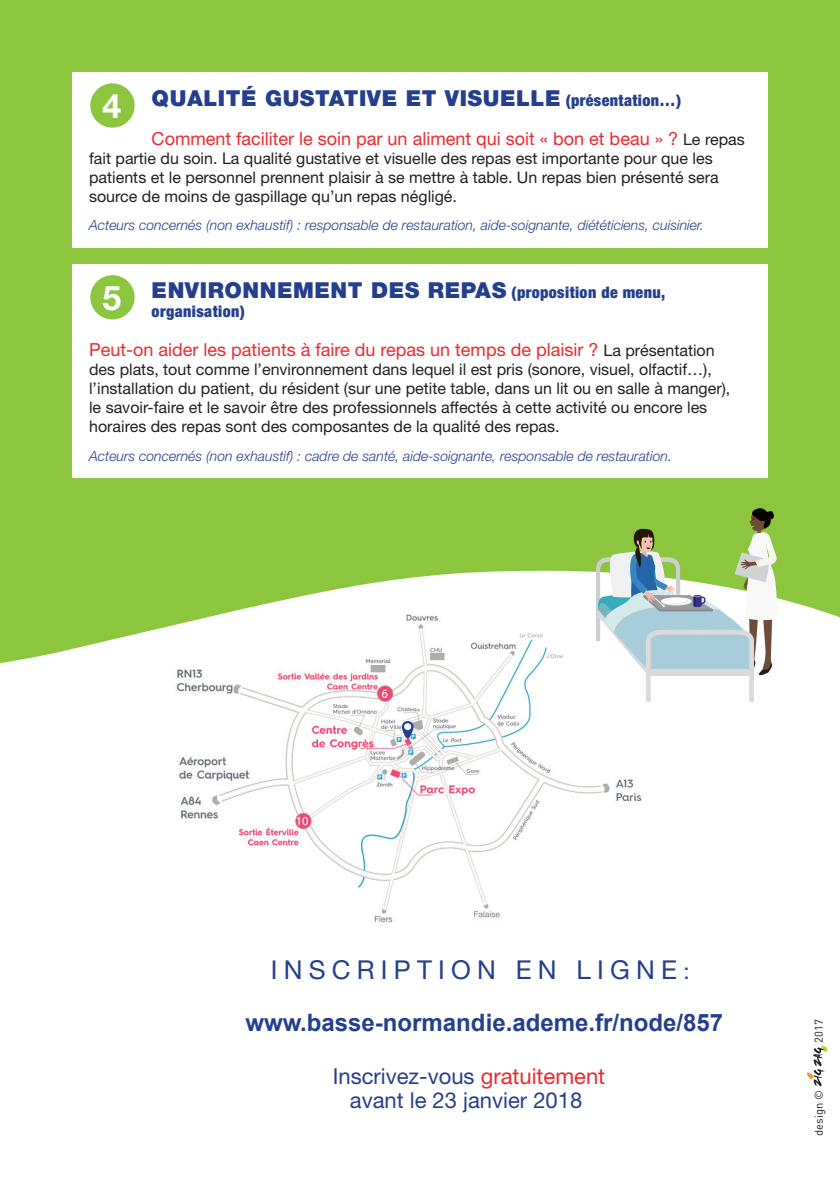
<style>
.page{position:relative;width:840px;height:1191px;background:#fff}
.page>*{position:absolute;margin:0;border:0;box-sizing:border-box;transform-origin:0 0}
.t1{font:700 33.8px "Helvetica Neue";color:#fff}
.t2{font:26px "Helvetica Neue";letter-spacing:.24em;color:#253f8e}
.t3{font:700 24px "Arial";color:#253f8e}
.t4{font:900 22px "Helvetica Neue";letter-spacing:.025em;color:#253f8e}
.t5{font:22px/24px "Helvetica Neue";color:#253f8e;text-align:center}
.t6{font:18px "Helvetica Neue";color:#ec2a2d}
.t7{font:16px/19.2px "Helvetica Neue";color:#231f20}
.t8{font:900 condensed 16px "Helvetica Neue";letter-spacing:.025em;color:#253f8e}
.t9{font:italic 300 14px "Helvetica Neue";color:#253f8e}
.t10{font:11.2px "DIN";color:#231f20}
.s1{font-stretch:condensed;font-size:16px}
.s2{font-size:16px;color:#231f20}
.s3{font-size:22px}
.s4{color:#ec2a2d}
</style>
<div class="page">
<div style="left:0;top:0;width:839px;height:762px;background:#8bc63e"></div>
<svg style="left:0;top:571px;width:839px;height:191px;fill:#fff"></svg>
<svg style="left:807px;top:1045px;width:21px;height:42px"></svg>
<div style="left:72px;top:72px;width:695px;height:175px;background:#fff"></div>
<div style="left:72px;top:264px;width:695px;height:213px;background:#fff"></div>
<div style="left:90px;top:83px;width:44px;height:45px;background:#8bc63e;border-radius:50%"></div>
<div style="left:90px;top:275px;width:44px;height:44px;background:#8bc63e;border-radius:50%"></div>
<img style="left:169px;top:600px;width:473px;height:323px">
<svg style="left:595px;top:508px;width:182px;height:194px"></svg>
<svg style="left:401px;top:721px;width:12px;height:17px"></svg>
<div style="left:404px;top:723px;width:7px;height:7px;background:#fff;border-radius:50%"></div>
<h3 class="t4" style="left:151px;top:85px;width:530px">QUALITÉ GUSTATIVE ET VISUELLE <span class="s1">(présentation…)</span></h3>
<p class="t6" style="left:151px;top:127px;width:594px">Comment faciliter le soin par un aliment qui soit « bon et beau » ? <span class="s2">Le repas</span></p>
<p class="t7" style="left:89px;top:148px;width:630px">fait partie du soin. La qualité gustative et visuelle des repas est importante pour que les patients et le personnel prennent plaisir à se mettre à table. Un repas bien présenté sera source de moins de gaspillage qu’un repas négligé.</p>
<p class="t9" style="left:89px;top:217px;width:616px">Acteurs concernés (non exhaustif) : responsable de restauration, aide-soignante, diététiciens, cuisinier.</p>
<h1 class="t1" style="left:103px;top:85px;width:20px">4</h1>
<h3 class="t4" style="left:151px;top:277px;width:515px">ENVIRONNEMENT DES REPAS <span class="s1">(proposition de menu,</span></h3>
<p class="t8" style="left:151px;top:301px;width:95px">organisation)</p>
<p class="t6" style="left:89px;top:338px;width:626px">Peut-on aider les patients à faire du repas un temps de plaisir ? <span class="s2">La présentation</span></p>
<p class="t7" style="left:89px;top:359px;width:642px">des plats, tout comme l’environnement dans lequel il est pris (sonore, visuel, olfactif…), l’installation du patient, du résident (sur une petite table, dans un lit ou en salle à manger), le savoir-faire et le savoir être des professionnels affectés à cette activité ou encore les horaires des repas sont des composantes de la qualité des repas.</p>
<p class="t9" style="left:89px;top:447px;width:584px">Acteurs concernés (non exhaustif) : cadre de santé, aide-soignante, responsable de restauration.</p>
<h1 class="t1" style="left:103px;top:277px;width:20px">5</h1>
<h2 class="t2" style="left:270px;top:954px;width:420px">INSCRIPTION EN LIGNE<span class="s3">:</span></h2>
<h3 class="t3" style="left:245px;top:1006px;width:479px">www.basse-normandie.ademe.fr/node/857</h3>
<h3 class="t5" style="left:332px;top:1063px;width:274px">Inscrivez-vous <span class="s4">gratuitement </span>avant le 23 janvier 2018</h3>
<p class="t10" style="left:811px;top:1043px;width:25px;rotate:-90deg">2017</p>
<p class="t10" style="left:811px;top:1136px;width:47px;rotate:-90deg">design ©</p>
</div>
